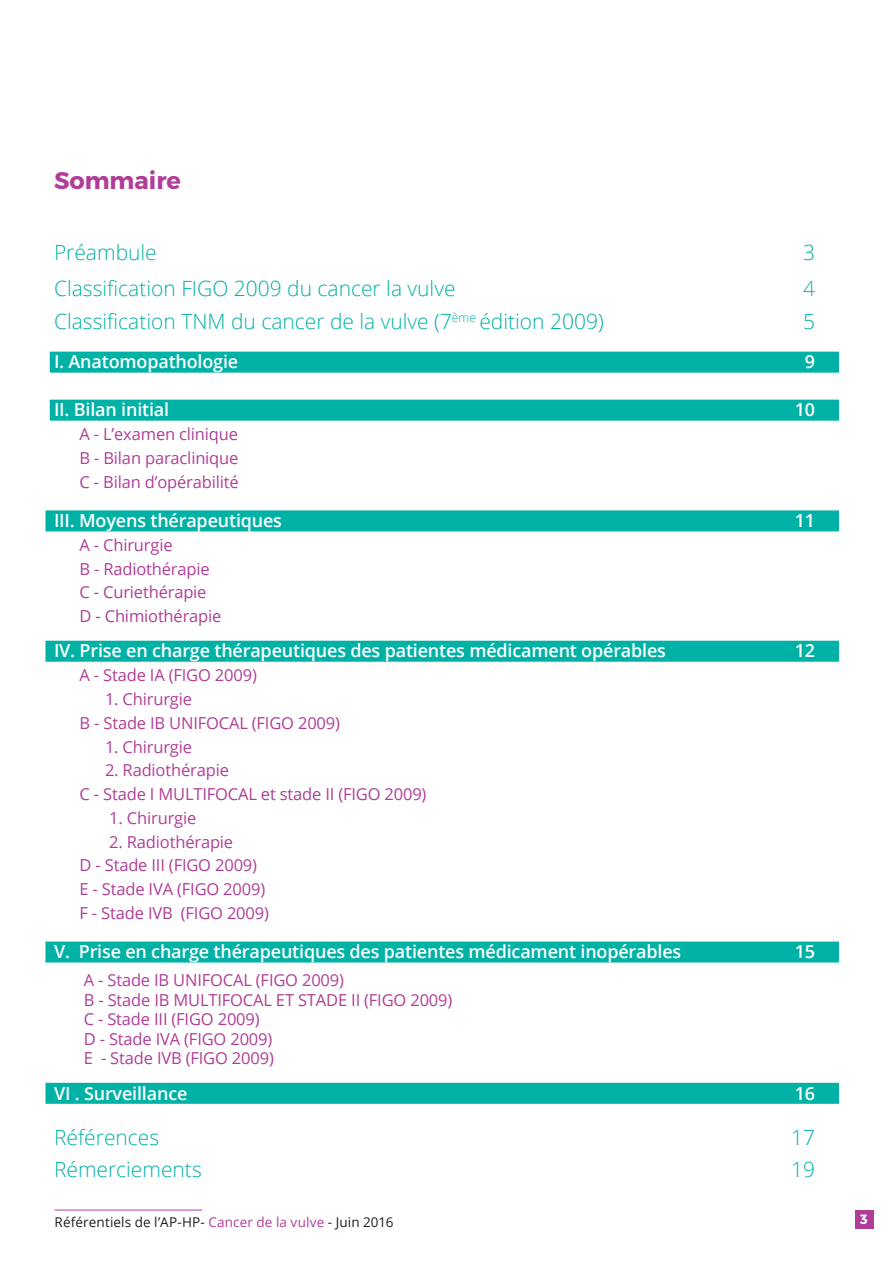
<style>
.page{position:relative;width:893px;height:1263px;background:#fff}
.page>*{position:absolute;margin:0;border:0;box-sizing:border-box;transform-origin:0 0}
.t1{font:700 24px "Montserrat";color:#b03e98}
.t2{font:300 21px "Open Sans";color:#00b1a6}
.t3{font:600 18px "Open Sans";letter-spacing:-.01em;color:#fff}
.t4{font:16.5px/23.7px "Open Sans";letter-spacing:-.01em;color:#b03e98}
.t5{font:13.5px "Open Sans";letter-spacing:.01em;color:#241f1f}
.t6{font:700 13.5px "Montserrat";color:#fff}
.s1{color:#b03e98}
</style>
<div class="page">
<hr style="left:55px;top:1210px;width:147px;height:1px;background:#b03e98">
<div style="left:855px;top:1210px;width:18px;height:18px;background:#b03e98"></div>
<div style="left:50px;top:352px;width:789px;height:21px;background:#00b1a6"></div>
<div style="left:50px;top:400px;width:789px;height:21px;background:#00b1a6"></div>
<div style="left:45px;top:510px;width:794px;height:21px;background:#00b1a6"></div>
<div style="left:45px;top:641px;width:794px;height:21px;background:#00b1a6"></div>
<div style="left:45px;top:941px;width:794px;height:21px;background:#00b1a6"></div>
<div style="left:45px;top:1083px;width:794px;height:21px;background:#00b1a6"></div>
<h1 class="t1" style="left:54px;top:166px;width:129px">Sommaire</h1>
<p class="t2" style="left:54px;top:238px;width:104px">Préambule</p>
<p class="t2" style="left:803px;top:238px;width:13px">3</p>
<p class="t2" style="left:54px;top:274px;width:403px">Classification FIGO 2009 du cancer la vulve</p>
<p class="t2" style="left:803px;top:274px;width:13px">4</p>
<p class="t2" style="left:54px;top:307px;width:551px">Classification TNM du cancer de la vulve (7<sup>ème</sup> édition 2009)</p>
<p class="t2" style="left:803px;top:307px;width:13px">5</p>
<p class="t3" style="left:54px;top:349px;width:186px">I. Anatomopathologie</p>
<p class="t3" style="left:805px;top:349px;width:12px">9</p>
<p class="t3" style="left:54px;top:397px;width:117px">II. Bilan initial</p>
<p class="t3" style="left:795px;top:397px;width:22px">10</p>
<p class="t4" style="left:80px;top:422px;width:161px;text-align:justify">A - L’examen clinique B - Bilan paraclinique C - Bilan d’opérabilité</p>
<p class="t3" style="left:54px;top:508px;width:230px">III. Moyens thérapeutiques</p>
<p class="t3" style="left:795px;top:508px;width:22px">11</p>
<p class="t4" style="left:80px;top:533px;width:143px">A - Chirurgie<br>B - Radiothérapie<br>C - Curiethérapie<br>D - Chimiothérapie</p>
<p class="t3" style="left:54px;top:638px;width:613px">IV. Prise en charge thérapeutiques des patientes médicament opérables</p>
<p class="t3" style="left:795px;top:638px;width:22px">12</p>
<p class="t4" style="left:80px;top:663px;width:179px">A - Stade IA (FIGO 2009)</p>
<p class="t4" style="left:80px;top:687px;width:262px;text-indent:26px">1. Chirurgie<br>B - Stade IB UNIFOCAL (FIGO 2009)</p>
<p class="t4" style="left:105px;top:734px;width:89px">1. Chirurgie</p>
<p class="t4" style="left:80px;top:758px;width:348px;text-indent:26px">2. Radiothérapie<br>C - Stade I MULTIFOCAL et stade II (FIGO 2009)</p>
<p class="t4" style="left:109px;top:805px;width:89px">1. Chirurgie</p>
<p class="t4" style="left:80px;top:829px;width:191px;text-indent:30px">2. Radiothérapie<br>D - Stade III (FIGO 2009)<br>E - Stade IVA (FIGO 2009)<br>F - Stade IVB (FIGO 2009)</p>
<p class="t3" style="left:54px;top:939px;width:629px">V. Prise en charge thérapeutiques des patientes médicament inopérables</p>
<p class="t3" style="left:795px;top:939px;width:22px">15</p>
<p class="t4" style="left:84px;top:970px;width:370px;line-height:19.5px">A - Stade IB UNIFOCAL (FIGO 2009)<br>B - Stade IB MULTIFOCAL ET STADE II (FIGO 2009)<br>C - Stade III (FIGO 2009)<br>D - Stade IVA (FIGO 2009)<br>E - Stade IVB (FIGO 2009)</p>
<p class="t3" style="left:54px;top:1081px;width:135px">VI . Surveillance</p>
<p class="t3" style="left:795px;top:1081px;width:22px">16</p>
<p class="t2" style="left:54px;top:1123px;width:107px">Références</p>
<p class="t2" style="left:791px;top:1123px;width:25px">17</p>
<p class="t2" style="left:54px;top:1155px;width:149px">Rémerciements</p>
<p class="t2" style="left:791px;top:1155px;width:25px">19</p>
<p class="t5" style="left:55px;top:1213px;width:340px">Référentiels de l’AP-HP- <span class="s1">Cancer de la vulve</span> - Juin 2016</p>
<p class="t6" style="left:860px;top:1211px;width:9px">3</p>
</div>
